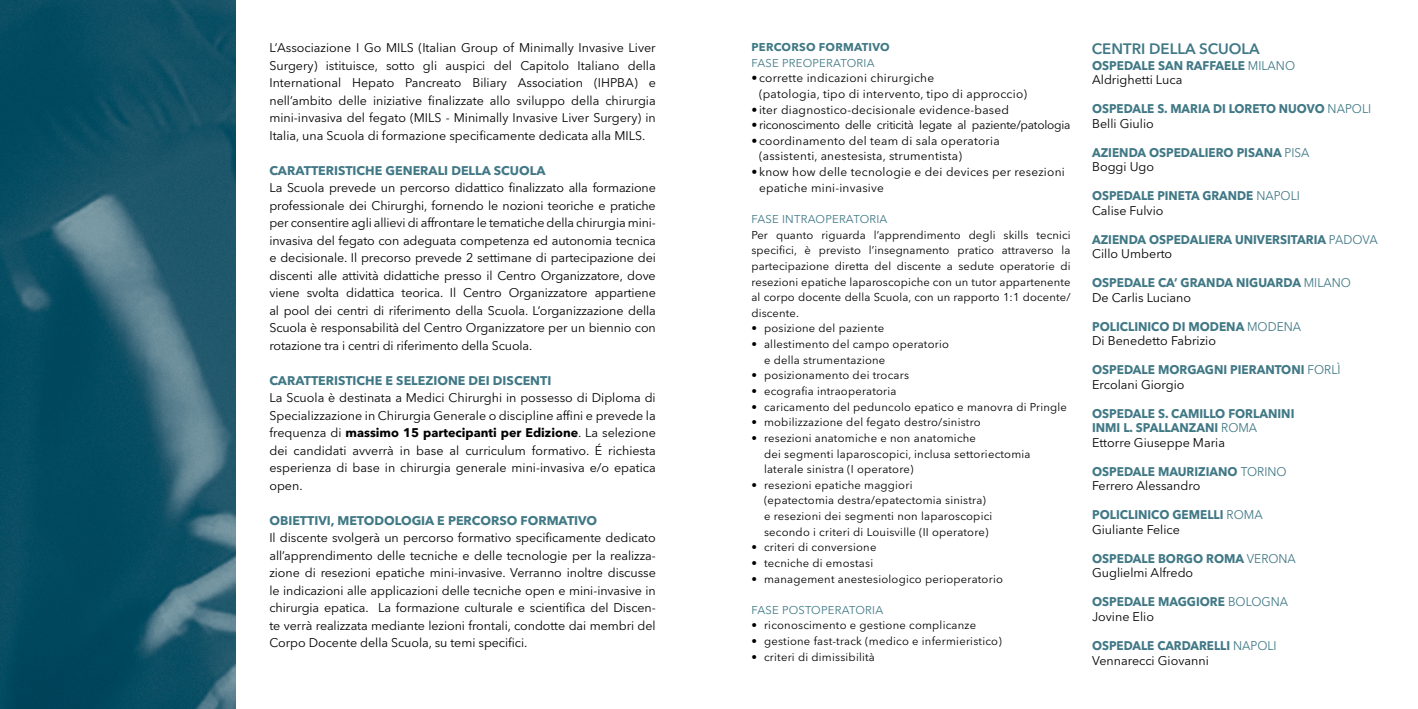
<style>
.page{position:relative;width:1418px;height:709px;background:#fff}
.page>*{position:absolute;margin:0;border:0;box-sizing:border-box;transform-origin:0 0}
.t1{font:600 15px "Avenir Next LT Pro";color:#407885}
.t2{font:12.5px/17.5px "Avenir Next LT Pro";letter-spacing:-.005em;color:#000;text-align:justify}
.t3{font:700 12.5px/14.5px "Avenir Next LT Pro";color:#407885;scale:.95 1}
.t4{font:700 12.5px/14.5px "Avenir Next LT Pro";color:#407885;scale:.94 1}
.t5{font:700 12.5px "Avenir Next LT Pro";color:#407885}
.t6{font:11.88px/15.6px "Avenir Next LT Pro";letter-spacing:.02em;color:#000}
.t7{font:11.88px "Avenir Next LT Pro";letter-spacing:-.02em;color:#000}
.t8{font:11.25px/15.6px "Avenir Next LT Pro";letter-spacing:.02em;color:#000}
.t9{font:11.25px "Avenir Next LT Pro";letter-spacing:.02em;color:#407885}
.t10{font:700 11.25px "Avenir Next LT Pro";letter-spacing:.02em;color:#407885}
.s1{font-weight:700}
.s2{font-weight:400}
.s3{font-weight:400;color:#000}
</style>
<div class="page">
<img style="left:0;top:0;width:235px;height:709px">
<p class="t2" style="left:269px;top:39px;width:388px">L’Associazione I Go MILS (Italian Group of Minimally Invasive Liver Surgery) istituisce, sotto gli auspici del Capitolo Italiano della International Hepato Pancreato Biliary Association (IHPBA) e nell’ambito delle iniziative finalizzate allo sviluppo della chirurgia mini-invasiva del fegato (MILS - Minimally Invasive Liver Surgery) in Italia, una Scuola di formazione specificamente dedicata alla MILS.</p>
<p class="t5" style="left:269px;top:162px;width:277px">CARATTERISTICHE GENERALI DELLA SCUOLA</p>
<p class="t2" style="left:269px;top:179px;width:388px">La Scuola prevede un percorso didattico finalizzato alla formazione professionale dei Chirurghi, fornendo le nozioni teoriche e pratiche per consentire agli allievi di affrontare le tematiche della chirurgia mini&shy;invasiva del fegato con adeguata competenza ed autonomia tecnica e decisionale. Il precorso prevede 2 settimane di partecipazione dei discenti alle attività didattiche presso il Centro Organizzatore, dove viene svolta didattica teorica. Il Centro Organizzatore appartiene al pool dei centri di riferimento della Scuola. L’organizzazione della Scuola è responsabilità del Centro Organizzatore per un biennio con rotazione tra i centri di riferimento della Scuola.</p>
<p class="t5" style="left:269px;top:372px;width:283px">CARATTERISTICHE E SELEZIONE DEI DISCENTI</p>
<p class="t2" style="left:269px;top:389px;width:388px">La Scuola è destinata a Medici Chirurghi in possesso di Diploma di Specializzazione in Chirurgia Generale o discipline affini e prevede la frequenza di <span class="s1">massimo 15 partecipanti per Edizione</span>. La selezione dei candidati avverrà in base al curriculum formativo. É richiesta esperienza di base in chirurgia generale mini-invasiva e/o epatica open.</p>
<p class="t5" style="left:269px;top:512px;width:329px">OBIETTIVI, METODOLOGIA E PERCORSO FORMATIVO</p>
<p class="t2" style="left:269px;top:529px;width:388px">Il discente svolgerà un percorso formativo specificamente dedicato all’apprendimento delle tecniche e delle tecnologie per la realizza&shy;zione di resezioni epatiche mini-invasive. Verranno inoltre discusse le indicazioni alle applicazioni delle tecniche open e mini-invasive in chirurgia epatica. La formazione culturale e scientifica del Discen&shy;te verrà realizzata mediante lezioni frontali, condotte dai membri del Corpo Docente della Scuola, su temi specifici.</p>
<p class="t10" style="left:751px;top:40px;width:140px">PERCORSO FORMATIVO</p>
<p class="t9" style="left:751px;top:56px;width:125px">FASE PREOPERATORIA</p>
<p class="t6" style="left:759px;top:70px;width:269px;text-indent:-8px">• corrette indicazioni chirurgiche<br>(patologia, tipo di intervento, tipo di approccio)</p>
<p class="t6" style="left:751px;top:102px;width:259px">• iter diagnostico-decisionale evidence-based</p>
<p class="t7" style="left:751px;top:118px;width:320px">• riconoscimento delle criticità legate al paziente/patologia</p>
<p class="t6" style="left:759px;top:133px;width:242px;text-indent:-8px">• coordinamento del team di sala operatoria (assistenti, anestesista, strumentista)</p>
<p class="t6" style="left:759px;top:164px;width:307px;text-indent:-8px">• know how delle tecnologie e dei devices per resezioni epatiche mini-invasive</p>
<p class="t9" style="left:751px;top:212px;width:137px">FASE INTRAOPERATORIA</p>
<p class="t8" style="left:751px;top:227px;width:320px;text-align:justify">Per quanto riguarda l’apprendimento degli skills tecnici specifici, è previsto l’insegnamento pratico attraverso la partecipazione diretta del discente a sedute operatorie di resezioni epatiche laparoscopiche con un tutor appartenente al corpo docente della Scuola, con un rapporto 1:1 docente/ discente.</p>
<p class="t8" style="left:751px;top:321px;width:134px">• posizione del paziente</p>
<p class="t8" style="left:764px;top:336px;width:186px;text-indent:-12px">• allestimento del campo operatorio e della strumentazione</p>
<p class="t8" style="left:751px;top:367px;width:159px">• posizionamento dei trocars</p>
<p class="t8" style="left:751px;top:383px;width:146px">• ecografia intraoperatoria</p>
<p class="t8" style="left:751px;top:399px;width:317px">• caricamento del peduncolo epatico e manovra di Pringle</p>
<p class="t8" style="left:751px;top:414px;width:231px">• mobilizzazione del fegato destro/sinistro</p>
<p class="t8" style="left:764px;top:430px;width:268px;text-indent:-12px">• resezioni anatomiche e non anatomiche<br>dei segmenti laparoscopici, inclusa settoriectomia laterale sinistra (I operatore)</p>
<p class="t8" style="left:764px;top:477px;width:230px;text-indent:-12px">• resezioni epatiche maggiori<br>(epatectomia destra/epatectomia sinistra) e resezioni dei segmenti non laparoscopici secondo i criteri di Louisville (II operatore)</p>
<p class="t8" style="left:751px;top:539px;width:126px">• criteri di conversione</p>
<p class="t8" style="left:751px;top:555px;width:123px">• tecniche di emostasi</p>
<p class="t8" style="left:751px;top:571px;width:253px">• management anestesiologico perioperatorio</p>
<p class="t9" style="left:751px;top:603px;width:133px">FASE POSTOPERATORIA</p>
<p class="t8" style="left:751px;top:617px;width:226px">• riconoscimento e gestione complicanze</p>
<p class="t8" style="left:751px;top:633px;width:252px">• gestione fast-track (medico e infermieristico)</p>
<p class="t8" style="left:751px;top:649px;width:125px">• criteri di dimissibilità</p>
<p class="t1" style="left:1091px;top:40px;width:169px">CENTRI DELLA SCUOLA</p>
<p class="t3" style="left:1092px;top:58px;width:215px">OSPEDALE SAN RAFFAELE <span class="s2">MILANO<br></span><span class="s3">Aldrighetti Luca</span></p>
<p class="t4" style="left:1092px;top:101px;width:298px">OSPEDALE S. MARIA DI LORETO NUOVO <span class="s2">NAPOLI<br></span><span class="s3">Belli Giulio</span></p>
<p class="t3" style="left:1092px;top:145px;width:230px">AZIENDA OSPEDALIERO PISANA <span class="s2">PISA<br></span><span class="s3">Boggi Ugo</span></p>
<p class="t4" style="left:1092px;top:188px;width:222px">OSPEDALE PINETA GRANDE <span class="s2">NAPOLI<br></span><span class="s3">Calise Fulvio</span></p>
<p class="t3" style="left:1092px;top:232px;width:302px">AZIENDA OSPEDALIERA UNIVERSITARIA <span class="s2">PADOVA<br></span><span class="s3">Cillo Umberto</span></p>
<p class="t3" style="left:1092px;top:275px;width:274px">OSPEDALE CA’ GRANDA NIGUARDA <span class="s2">MILANO<br></span><span class="s3">De Carlis Luciano</span></p>
<p class="t3" style="left:1092px;top:319px;width:221px">POLICLINICO DI MODENA <span class="s2">MODENA<br></span><span class="s3">Di Benedetto Fabrizio</span></p>
<p class="t3" style="left:1092px;top:362px;width:263px">OSPEDALE MORGAGNI PIERANTONI <span class="s2">FORLÌ<br></span><span class="s3">Ercolani Giorgio</span></p>
<p class="t3" style="left:1092px;top:406px;width:214px">OSPEDALE S. CAMILLO FORLANINI<br>INMI L. SPALLANZANI <span class="s2">ROMA<br></span><span class="s3">Ettorre Giuseppe Maria</span></p>
<p class="t3" style="left:1092px;top:464px;width:206px">OSPEDALE MAURIZIANO <span class="s2">TORINO<br></span><span class="s3">Ferrero Alessandro</span></p>
<p class="t3" style="left:1092px;top:507px;width:181px">POLICLINICO GEMELLI <span class="s2">ROMA<br></span><span class="s3">Giuliante Felice</span></p>
<p class="t3" style="left:1092px;top:551px;width:216px">OSPEDALE BORGO ROMA <span class="s2">VERONA<br></span><span class="s3">Guglielmi Alfredo</span></p>
<p class="t3" style="left:1092px;top:594px;width:208px">OSPEDALE MAGGIORE <span class="s2">BOLOGNA<br></span><span class="s3">Jovine Elio</span></p>
<p class="t4" style="left:1092px;top:638px;width:198px">OSPEDALE CARDARELLI <span class="s2">NAPOLI<br></span><span class="s3">Vennarecci Giovanni</span></p>
</div>
